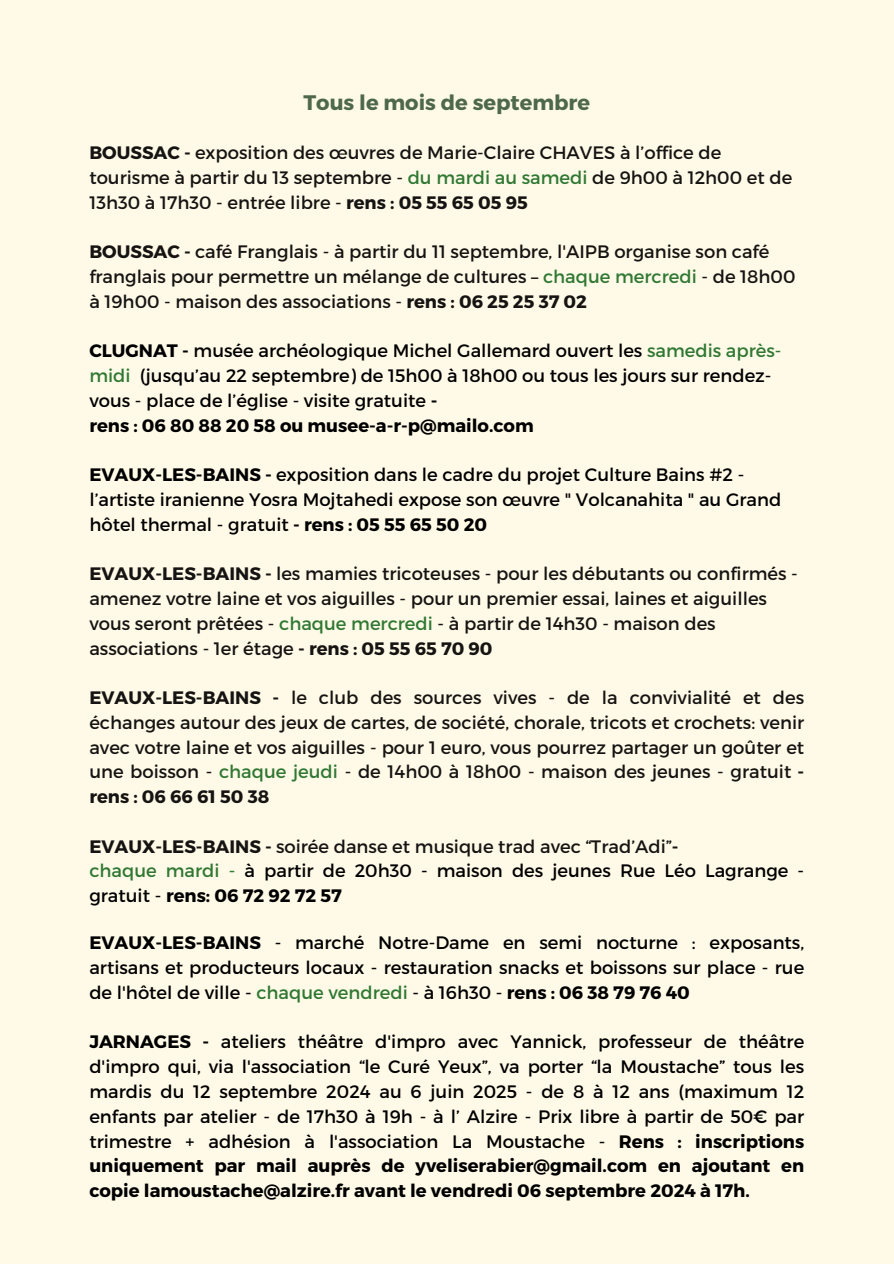
<style>
.page{position:relative;width:894px;height:1264px;background:#fff}
.page>*{position:absolute;margin:0;border:0;box-sizing:border-box;transform-origin:0 0}
.t1{font:700 21px "Montserrat";color:#4e684b}
.t2{font:18px/24.8px "Montserrat";color:#000}
.t3{font:18px/24.8px "Montserrat";color:#161412}
.s1{font-weight:700}
.s2{color:#307834}
.s3{font-weight:700;color:#161412}
.s4{color:#161412}
</style>
<div class="page">
<div style="left:0;top:0;width:893px;height:1263px;background:#fffae7"></div>
<p class="t1" style="left:303px;top:89px;width:288px">Tous le mois de septembre</p>
<p class="t3" style="left:89px;top:140px;width:704px"><span class="s1">BOUSSAC -</span> exposition des œuvres de Marie-Claire CHAVES à l’office de tourisme à partir du 13 septembre - <span class="s2">du mardi au samedi</span> de 9h00 à 12h00 et de<br>13h30 à 17h30 - entrée libre - <span class="s1">rens : 05 55 65 05 95</span></p>
<p class="t3" style="left:89px;top:239px;width:707px"><span class="s1">BOUSSAC -</span> café Franglais - à partir du 11 septembre, l'AIPB organise son café franglais pour permettre un mélange de cultures – <span class="s2">chaque mercredi</span> - de 18h00 à 19h00 - maison des associations - <span class="s1">rens : 06 25 25 37 02</span></p>
<p class="t2" style="left:89px;top:338px;width:693px"><span class="s1">CLUGNAT -</span> musée archéologique Michel Gallemard ouvert les <span class="s2">samedis après&shy;midi</span> (jusqu’au 22 septembre) de 15h00 à 18h00 ou tous les jours sur rendez&shy;vous - place de l’église - visite gratuite <span class="s1">-<br>rens : 06 80 88 20 58 ou musee-a-r-p@mailo.com</span></p>
<p class="t2" style="left:89px;top:461px;width:693px"><span class="s1">EVAUX-LES-BAINS -</span> exposition dans le cadre du projet Culture Bains #2 - l’artiste iranienne Yosra Mojtahedi expose son œuvre " Volcanahita " au Grand hôtel thermal - gratuit <span class="s1">- rens : 05 55 65 50 20</span></p>
<p class="t3" style="left:89px;top:560px;width:709px"><span class="s1">EVAUX-LES-BAINS -</span> les mamies tricoteuses - pour les débutants ou confirmés - amenez votre laine et vos aiguilles - pour un premier essai, laines et aiguilles vous seront prêtées - <span class="s2">chaque mercredi</span> - à partir de 14h30 - maison des associations - 1er étage <span class="s1">- rens : 05 55 65 70 90</span></p>
<p class="t3" style="left:89px;top:684px;width:716px;text-align:justify"><span class="s1">EVAUX-LES-BAINS -</span> le club des sources vives - de la convivialité et des échanges autour des jeux de cartes, de société, chorale, tricots et crochets: venir avec votre laine et vos aiguilles - pour 1 euro, vous pourrez partager un goûter et une boisson - <span class="s2">chaque jeudi</span> - de 14h00 à 18h00 - maison des jeunes - gratuit <span class="s1">- rens : 06 66 61 50 38</span></p>
<p class="t2" style="left:89px;top:833px;width:716px"><span class="s3">EVAUX-LES-BAINS -</span> <span class="s4">soirée danse et musique trad avec “Trad’Adi”</span><span class="s3">-<br></span><span class="s2">chaque mardi -</span> à partir de 20h30 - maison des jeunes Rue Léo Lagrange - gratuit - <span class="s1">rens: 06 72 92 72 57</span></p>
<p class="t2" style="left:89px;top:929px;width:716px;text-align:justify"><span class="s1">EVAUX-LES-BAINS</span> - marché Notre-Dame en semi nocturne : exposants, artisans et producteurs locaux - restauration snacks et boissons sur place - rue de l'hôtel de ville - <span class="s2">chaque vendredi</span> - à 16h30 - <span class="s1">rens : 06 38 79 76 40</span></p>
<p class="t2" style="left:89px;top:1028px;width:716px;text-align:justify"><span class="s1">JARNAGES -</span> ateliers théâtre d'impro avec Yannick, professeur de théâtre d'impro qui, via l'association “le Curé Yeux”, va porter “la Moustache” tous les mardis du 12 septembre 2024 au 6 juin 2025 - de 8 à 12 ans (maximum 12 enfants par atelier - de 17h30 à 19h - à l’ Alzire - Prix libre à partir de 50€ par trimestre + adhésion à l'association La Moustache - <span class="s1">Rens : inscriptions uniquement par mail auprès de yveliserabier@gmail.com en ajoutant en copie lamoustache@alzire.fr avant le vendredi 06 septembre 2024 à 17h.</span></p>
</div>
